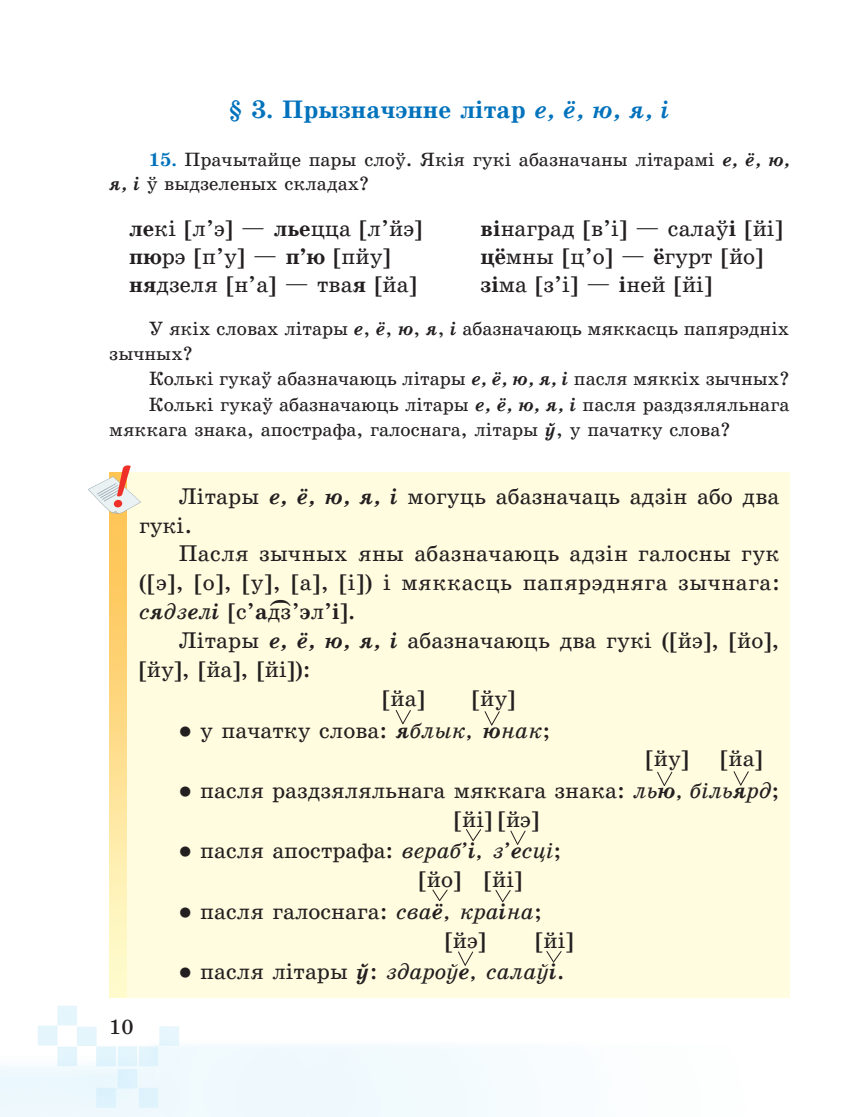
<style>
.page{position:relative;width:859px;height:1117px;background:#fff}
.page>*{position:absolute;margin:0;border:0;box-sizing:border-box;transform-origin:0 0}
.t1{font:700 25.38px "School Book New C";color:#0072bc}
.t2{font:22.75px/28.9px "School Book New C";color:#231f20}
.t3{font:21px "School Book New C";color:#231f20}
.t4{font:19.25px/24.5px "School Book New C";color:#231f20}
.s1{font-style:italic}
.s2{font-weight:700;color:#0072bc}
.s3{font-weight:700;font-style:italic}
.s4{font-weight:700}
</style>
<div class="page">
<img style="left:0;top:1005px;width:497px;height:111px">
<hr style="left:858px;top:1005px;width:1px;height:111px;background:#e2f4fc">
<div style="left:109px;top:472px;width:680px;height:525px;background:#fffce0"></div>
<svg style="left:88px;top:465px;width:53px;height:48px"></svg>
<svg style="left:395px;top:710px;width:16px;height:14px"></svg>
<svg style="left:484px;top:711px;width:16px;height:15px"></svg>
<svg style="left:466px;top:829px;width:15px;height:12px"></svg>
<svg style="left:510px;top:830px;width:16px;height:15px"></svg>
<svg style="left:432px;top:889px;width:16px;height:12px"></svg>
<svg style="left:495px;top:890px;width:16px;height:12px"></svg>
<svg style="left:458px;top:951px;width:15px;height:15px"></svg>
<svg style="left:546px;top:951px;width:16px;height:12px"></svg>
<svg style="left:657px;top:771px;width:15px;height:15px"></svg>
<svg style="left:733px;top:771px;width:16px;height:15px"></svg>
<p class="t1" style="left:229px;top:96px;width:442px">§ 3. Прызначэнне літар <span class="s1">е, ё, ю, я, і</span></p>
<p class="t4" style="left:109px;top:147px;width:681px;text-indent:40px"><span class="s2">15.</span> Прачытайце пары слоў. Якія гукі абазначаны літарамі <span class="s3">е, ё, ю, я, і</span> ў выдзеленых складах?</p>
<p class="t2" style="left:129px;top:214px;width:294px"><span class="s4">ле</span>кі [л’э] — <span class="s4">лье</span>цца [л’йэ]</p>
<p class="t2" style="left:480px;top:214px;width:303px"><span class="s4">ві</span>наград [в’і] — салаў<span class="s4">і</span> [йі]</p>
<p class="t2" style="left:129px;top:242px;width:263px"><span class="s4">пю</span>рэ [п’у] — <span class="s4">п’ю</span> [пйу]</p>
<p class="t2" style="left:480px;top:242px;width:284px"><span class="s4">цё</span>мны [ц’о] — <span class="s4">ё</span>гурт [йо]</p>
<p class="t2" style="left:129px;top:270px;width:289px"><span class="s4">ня</span>дзеля [н’а] — тва<span class="s4">я</span> [йа]</p>
<p class="t2" style="left:480px;top:270px;width:233px"><span class="s4">зі</span>ма [з’і] — <span class="s4">і</span>ней [йі]</p>
<p class="t4" style="left:109px;top:315px;width:681px;line-height:25.4px;text-indent:40px">У якіх словах літары <span class="s3">е</span>, <span class="s3">ё</span>, <span class="s3">ю</span>, <span class="s3">я</span>, <span class="s3">і</span> абазначаюць мяккасць папярэдніх зычных?</p>
<p class="t4" style="left:149px;top:367px;width:641px">Колькі гукаў абазначаюць літары <span class="s3">е, ё, ю, я, і</span> пасля мяккіх зычных?</p>
<p class="t4" style="left:149px;top:392px;width:641px">Колькі гукаў абазначаюць літары <span class="s3">е, ё, ю, я, і</span> пасля раздзяляльнага</p>
<p class="t4" style="left:109px;top:417px;width:622px">мяккага знака, апострафа, галоснага, літары <span class="s3">ў</span>, у пачатку слова?</p>
<p class="t2" style="left:139px;top:481px;width:641px;text-indent:40px">Літары <span class="s3">е, ё, ю, я, і</span> могуць абазначаць адзін або два гукі.</p>
<p class="t2" style="left:139px;top:539px;width:642px;text-align:justify;text-indent:40px">Пасля зычных яны абазначаюць адзін галосны гук ([э], [о], [у], [а], [і]) і мяккасць папярэдняга зычнага: <span class="s1">с</span><span class="s3">я</span><span class="s1">дз</span><span class="s3">е</span><span class="s1">л</span><span class="s3">і</span> [с’<span class="s4">а</span>дз’<span class="s4">э</span>л’<span class="s4">і</span>].</p>
<p class="t2" style="left:264px;top:607px;width:9px;rotate:-90deg">)</p>
<p class="t2" style="left:179px;top:626px;width:602px">Літары <span class="s3">е, ё, ю, я, і</span> абазначаюць два гукі ([йэ], [йо],</p>
<p class="t2" style="left:139px;top:655px;width:173px">[йу], [йа], [йі]):</p>
<p class="t2" style="left:382px;top:684px;width:44px">[йа]</p>
<p class="t2" style="left:472px;top:684px;width:44px">[йу]</p>
<p class="t2" style="left:179px;top:715px;width:373px">● у пачатку слова: <span class="s3">я</span><span class="s1">блык,</span> <span class="s3">ю</span><span class="s1">нак</span>;</p>
<p class="t2" style="left:645px;top:744px;width:44px">[йу]</p>
<p class="t2" style="left:720px;top:744px;width:44px">[йа]</p>
<p class="t2" style="left:454px;top:775px;width:327px;text-indent:-275px">● пасля раздзяляльнага мяккага знака: <span class="s1">ль</span><span class="s3">ю</span><span class="s1">, біль</span><span class="s3">я</span><span class="s1">рд</span>; [йі] [йэ]</p>
<p class="t2" style="left:418px;top:836px;width:144px;text-indent:-240px">● пасля апострафа: <span class="s1">вераб’</span><span class="s3">і</span><span class="s1">, з’</span><span class="s3">е</span><span class="s1">сці</span>; [йо] [йі]</p>
<p class="t2" style="left:445px;top:896px;width:98px;text-indent:-266px">● пасля галоснага: <span class="s1">сва</span><span class="s3">ё</span><span class="s1">, кра</span><span class="s3">і</span><span class="s1">на</span>; [йэ]</p>
<p class="t2" style="left:535px;top:925px;width:39px">[йі]</p>
<p class="t2" style="left:179px;top:957px;width:387px">● пасля літары <span class="s3">ў</span>: <span class="s1">здароў</span><span class="s3">е</span><span class="s1">, салаў</span><span class="s3">і</span>.</p>
<p class="t3" style="left:109px;top:1015px;width:26px">10</p>
</div>
